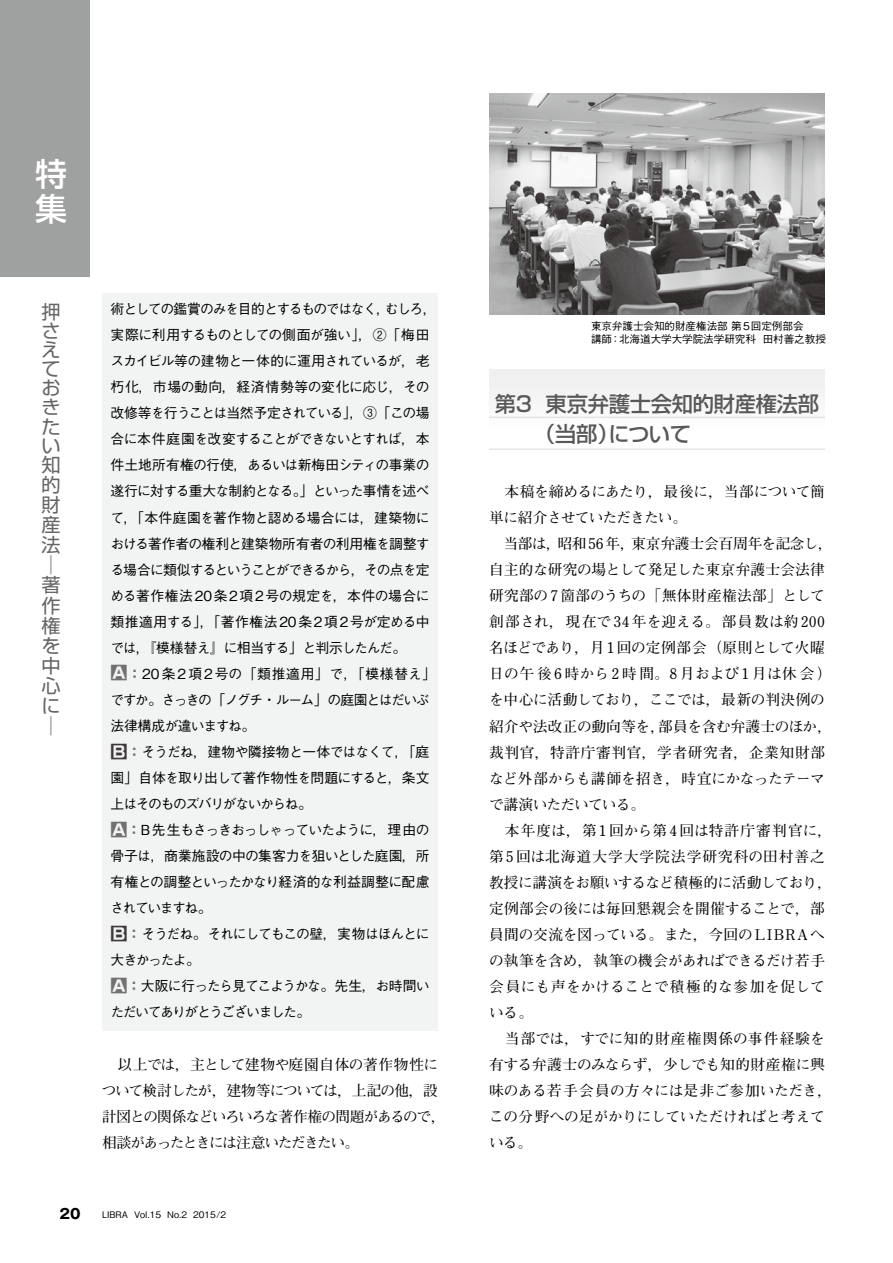
<style>
.page{position:relative;width:893px;height:1263px;background:#fff}
.page>*{position:absolute;margin:0;border:0;box-sizing:border-box;transform-origin:0 0}
.t1{font:500 31.95px/35.1px "Shin Go Pro";color:#fff}
.t2{font:500 21.3px/30.3px "Shin Go Pro";letter-spacing:-.01em;color:#595757}
.t3{font:19.2px/19.8px "Shin Go Pro";color:#666464}
.t4{font:700 14.7px/26.1px "Futo Min A101 Pro";letter-spacing:-.005em;color:#000}
.t5{font:700 14.7px/26.1px "Futo Min A101 Pro";letter-spacing:-.055em;color:#000}
.t6{font:500 13.8px/26.1px "Gothic BBB Pro";letter-spacing:-.055em;color:#000}
.t7{font:700 13.8px "Gothic MB101 Pro";color:#000}
.t8{font:500 10.65px/12.8px "Gothic BBB Pro";letter-spacing:-.01em;color:#000}
.t9{font:500 9px "Gothic BBB Pro";color:#000}
.s1{font-family:"Shin Go Pro";font-weight:700;font-size:16.95px;color:#727171}
.s2{font-family:"Shin Go Pro";font-weight:700;color:#727171}
.s3{font-family:"Shin Go Pro";font-weight:700;font-size:16.95px;color:#3e3a39}
</style>
<div class="page">
<div style="left:0;top:0;width:89px;height:276px;background:#9fa0a0"></div>
<div style="left:489px;top:370px;width:336px;height:102px;background:#fbfbfb"></div>
<hr style="left:489px;top:417px;width:336px;height:1px;background:#dcdddd">
<hr style="left:489px;top:449px;width:336px;height:1px;background:#dcdddd">
<div style="left:102px;top:293px;width:336px;height:738px;background:#f2f3f3"></div>
<img style="left:489px;top:94px;width:336px;height:221px">
<h1 class="t1" style="left:35px;top:152px;width:33px">特集</h1>
<h3 class="t3" style="left:41px;top:299px;width:20px">押さえておきたい知的財産法─著作権を中心に─</h3>
<p class="t6" style="left:110px;top:294px;width:328px">術としての鑑賞のみを目的とするものではなく，むしろ，実際に利用するものとしての側面が強い」，②「梅田スカイビル等の建物と一体的に運用されているが，老朽化，市場の動向，経済情勢等の変化に応じ，その改修等を行うことは当然予定されている」，③「この場合に本件庭園を改変することができないとすれば，本件土地所有権の行使，あるいは新梅田シティの事業の遂行に対する重大な制約となる。」といった事情を述べて，「本件庭園を著作物と認める場合には，建築物における著作者の権利と建築物所有者の利用権を調整する場合に類似するということができるから，その点を定める著作権法20条2項2号の規定を，本件の場合に類推適用する」，「著作権法20条2項2号が定める中では，『模様替え』に相当する」と判示したんだ。<br><span class="s1">A</span><span class="s2">：</span>20条2項2号の「類推適用」で，「模様替え」ですか。さっきの「ノグチ・ルーム」の庭園とはだいぶ法律構成が違いますね。<br><span class="s3">B</span><span class="s2">：</span>そうだね，建物や隣接物と一体ではなくて，「庭園」自体を取り出して著作物性を問題にすると，条文上はそのものズバリがないからね。<br><span class="s1">A</span><span class="s2">：</span>B先生もさっきおっしゃっていたように，理由の骨子は，商業施設の中の集客力を狙いとした庭園，所有権との調整といったかなり経済的な利益調整に配慮されていますね。<br><span class="s3">B</span><span class="s2">：</span>そうだね。それにしてもこの壁，実物はほんとに大きかったよ。<br><span class="s1">A</span><span class="s2">：</span>大阪に行ったら見てこようかな。先生，お時間いただいてありがとうございました。</p>
<p class="t5" style="left:102px;top:1050px;width:345px">　以上では，主として建物や庭園自体の著作物性について検討したが，建物等については，上記の他，設計図との関係などいろいろな著作権の問題があるので，相談があったときには注意いただきたい。</p>
<p class="t7" style="left:60px;top:1202px;width:22px">20</p>
<p class="t9" style="left:102px;top:1207px;width:126px">LIBRA Vol.15 No.2 2015/2</p>
<p class="t8" style="left:591px;top:319px;width:236px">東京弁護士会知的財産権法部 第5回定例部会<br>講師：北海道大学大学院法学研究科 田村善之教授</p>
<h2 class="t2" style="left:489px;top:386px;width:332px">第3 東京弁護士会知的財産権法部　　 （当部）について</h2>
<p class="t4" style="left:489px;top:477px;width:345px">　本稿を締めるにあたり，最後に，当部について簡単に紹介させていただきたい。<br>　当部は，昭和56年，東京弁護士会百周年を記念し，自主的な研究の場として発足した東京弁護士会法律研究部の7箇部のうちの「無体財産権法部」として創部され，現在で34年を迎える。部員数は約200名ほどであり，月1回の定例部会（原則として火曜日の午後6時から2時間。8月および1月は休会）を中心に活動しており，ここでは，最新の判決例の紹介や法改正の動向等を，部員を含む弁護士のほか，裁判官，特許庁審判官，学者研究者，企業知財部など外部からも講師を招き，時宜にかなったテーマで講演いただいている。<br>　本年度は，第1回から第4回は特許庁審判官に，第5回は北海道大学大学院法学研究科の田村善之教授に講演をお願いするなど積極的に活動しており，定例部会の後には毎回懇親会を開催することで，部員間の交流を図っている。また，今回のLIBRAへの執筆を含め，執筆の機会があればできるだけ若手会員にも声をかけることで積極的な参加を促している。<br>　当部では，すでに知的財産権関係の事件経験を有する弁護士のみならず，少しでも知的財産権に興味のある若手会員の方々には是非ご参加いただき，この分野への足がかりにしていただければと考えている。</p>
</div>
